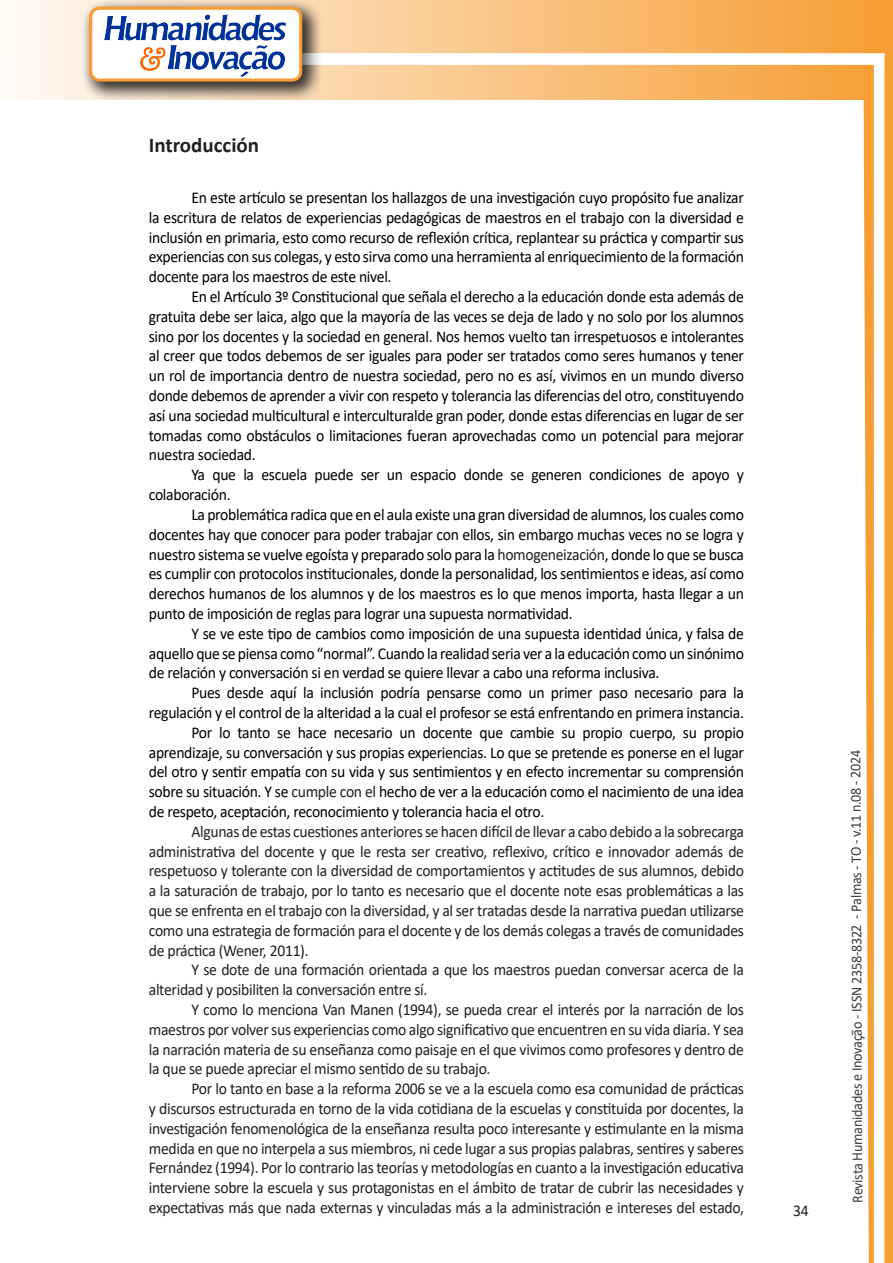
<style>
.page{position:relative;width:893px;height:1263px;background:#fff}
.page>*{position:absolute;margin:0;border:0;box-sizing:border-box;transform-origin:0 0}
.Titulo_2{font:700 21px "Calibri";color:#231f20}
.texto{font:16.5px/19.8px "Calibri";letter-spacing:-.02em;color:#000;text-align:justify;scale:.95 1}
.texto-2{font:16.5px/19.8px "Calibri";letter-spacing:-.02em;color:#231f20;text-align:justify;scale:.95 1}
.t1{font:15px "Calibri";letter-spacing:-.025em;color:#3e3e3f;scale:.95 1}
.s1{color:#231f20}
</style>
<div class="page">
<svg style="left:5px;top:0;width:858px;height:100px;background:#f9c484"></svg>
<div style="left:302px;top:53px;width:582px;height:12px;background:#fff;border:2px solid #fff"></div>
<svg style="left:863px;top:0;width:30px;height:1263px"></svg>
<div style="left:81px;top:0;width:241px;height:102px;background:#231f20;opacity:.75"></div>
<div style="left:91px;top:8px;width:210px;height:72px;background:#fff;border-radius:9px"></div>
<img style="left:104px;top:14px;width:181px;height:62px">
<div style="left:89px;top:7px;width:213px;height:75px;border:3px solid #f69e34;border-radius:9px"></div>
<p class="Titulo_2" style="left:149px;top:130px;width:112px">Introducción</p>
<p class="texto" style="left:149px;top:187px;width:628px;text-indent:43px">En este artículo se presentan los hallazgos de una investigación cuyo propósito fue analizar la escritura de relatos de experiencias pedagógicas de maestros en el trabajo con la diversidad e inclusión en primaria, esto como recurso de reflexión crítica, replantear su práctica y compartir sus experiencias con sus colegas, y esto sirva como una herramienta al enriquecimiento de la formación docente para los maestros de este nivel.</p>
<p class="texto" style="left:149px;top:286px;width:628px;text-indent:43px">En el Artículo 3º Constitucional que señala el derecho a la educación donde esta además de gratuita debe ser laica, algo que la mayoría de las veces se deja de lado y no solo por los alumnos sino por los docentes y la sociedad en general. Nos hemos vuelto tan irrespetuosos e intolerantes al creer que todos debemos de ser iguales para poder ser tratados como seres humanos y tener un rol de importancia dentro de nuestra sociedad, pero no es así, vivimos en un mundo diverso donde debemos de aprender a vivir con respeto y tolerancia las diferencias del otro, constituyendo así una sociedad multicultural e interculturalde gran poder, donde estas diferencias en lugar de ser tomadas como obstáculos o limitaciones fueran aprovechadas como un potencial para mejorar nuestra sociedad.</p>
<p class="texto" style="left:149px;top:464px;width:628px;text-indent:43px">Ya que la escuela puede ser un espacio donde se generen condiciones de apoyo y colaboración.</p>
<p class="texto" style="left:149px;top:504px;width:628px;text-indent:43px">La problemática radica que en el aula existe una gran diversidad de alumnos, los cuales como docentes hay que conocer para poder trabajar con ellos, sin embargo muchas veces no se logra y nuestro sistema se vuelve egoísta y preparado solo para la <span class="s1">homogeneización</span>, donde lo que se busca es cumplir con protocolos institucionales, donde la personalidad, los sentimientos e ideas, así como derechos humanos de los alumnos y de los maestros es lo que menos importa, hasta llegar a un punto de imposición de reglas para lograr una supuesta normatividad.</p>
<p class="texto" style="left:149px;top:623px;width:628px;text-indent:43px">Y se ve este tipo de cambios como imposición de una supuesta identidad única, y falsa de aquello que se piensa como “normal”. Cuando la realidad seria ver a la educación como un sinónimo de relación y conversación si en verdad se quiere llevar a cabo una reforma inclusiva.</p>
<p class="texto" style="left:149px;top:682px;width:628px;text-align:right">Pues desde aquí la inclusión podría pensarse como un primer paso necesario para la regulación y el control de la alteridad a la cual el profesor se está enfrentando en primera instancia.</p>
<p class="texto" style="left:149px;top:722px;width:628px;text-indent:43px">Por lo tanto se hace necesario un docente que cambie su propio cuerpo, su propio aprendizaje, su conversación y sus propias experiencias. Lo que se pretende es ponerse en el lugar del otro y sentir empatía con su vida y sus sentimientos y en efecto incrementar su comprensión sobre su situación. Y se <span class="s1">cumple con el</span> hecho de ver a la educación como el nacimiento de una idea de respeto, aceptación, reconocimiento y tolerancia hacia el otro.</p>
<p class="texto-2" style="left:149px;top:821px;width:628px;text-indent:43px">Algunas de estas cuestiones anteriores se hacen difícil de llevar a cabo debido a la sobrecarga administrativa del docente y que le resta ser creativo, reflexivo, crítico e innovador además de respetuoso y tolerante con la diversidad de comportamientos y actitudes de sus alumnos, debido a la saturación de trabajo, por lo tanto es necesario que el docente note esas problemáticas a las que se enfrenta en el trabajo con la diversidad, y al ser tratadas desde la narrativa puedan utilizarse como una estrategia de formación para el docente y de los demás colegas a través de comunidades de práctica (Wener, 2011).</p>
<p class="texto-2" style="left:149px;top:959px;width:628px;text-indent:43px">Y se dote de una formación orientada a que los maestros puedan conversar acerca de la alteridad y posibiliten la conversación entre sí.</p>
<p class="texto-2" style="left:149px;top:999px;width:628px;text-indent:43px">Y como lo menciona Van Manen (1994), se pueda crear el interés por la narración de los maestros por volver sus experiencias como algo significativo que encuentren en su vida diaria. Y sea la narración materia de su enseñanza como paisaje en el que vivimos como profesores y dentro de la que se puede apreciar el mismo sentido de su trabajo.</p>
<p class="texto-2" style="left:149px;top:1078px;width:628px;text-indent:43px">Por lo tanto en base a la reforma 2006 se ve a la escuela como esa comunidad de prácticas y discursos estructurada en torno de la vida cotidiana de la escuelas y constituida por docentes, la investigación fenomenológica de la enseñanza resulta poco interesante y estimulante en la misma medida en que no interpela a sus miembros, ni cede lugar a sus propias palabras, sentires y saberes Fernández (1994). Por lo contrario las teorías y metodologías en cuanto a la investigación educativa interviene sobre la escuela y sus protagonistas en el ámbito de tratar de cubrir las necesidades y expectativas más que nada externas y vinculadas más a la administración e intereses del estado,</p>
<p class="texto-2" style="left:793px;top:1200px;width:18px">34</p>
<p class="t1" style="left:846px;top:1203px;width:478px;rotate:-90deg">Revista Humanidades e Inovação - ISSN 2358-8322 - Palmas - TO - v.11 n.08 - 2024</p>
</div>
